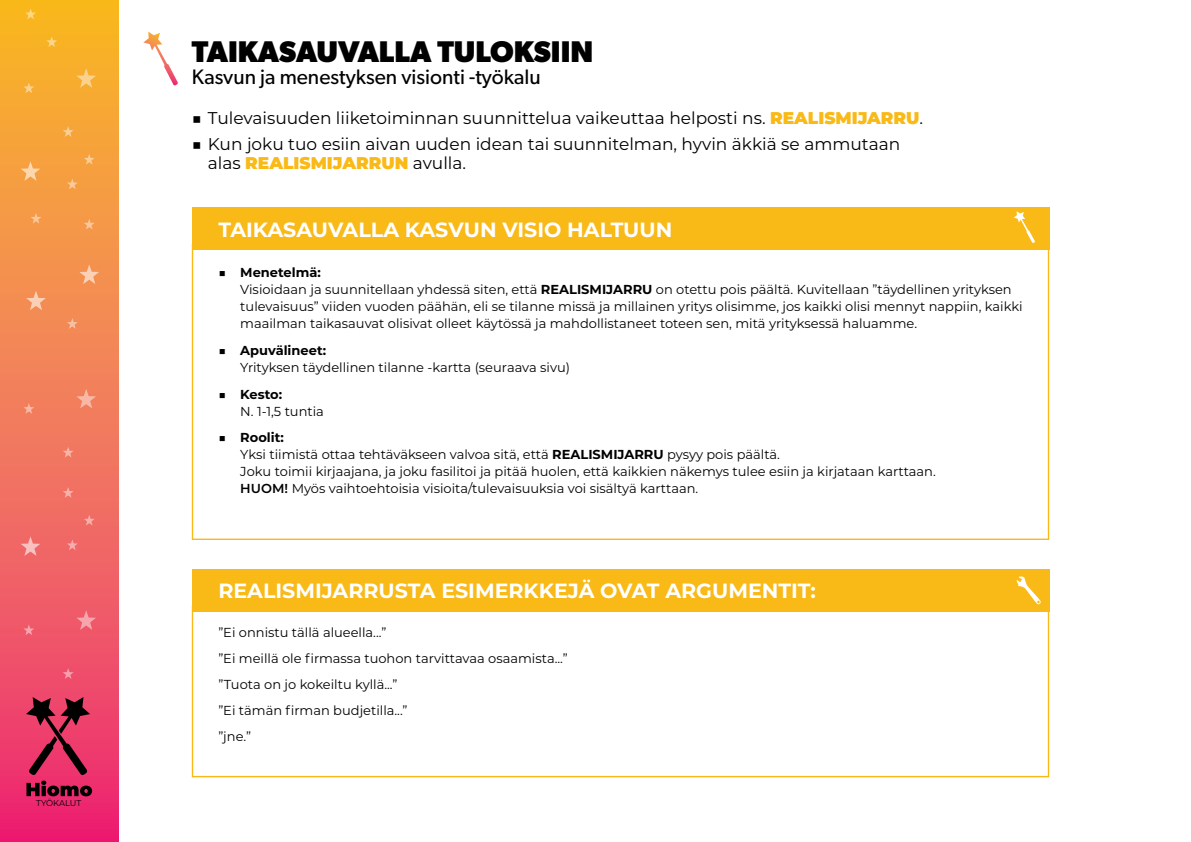
<style>
.page{position:relative;width:1191px;height:842px;background:#fff}
.page>*{position:absolute;margin:0;border:0;box-sizing:border-box;transform-origin:0 0}
.t1{font:700 30px "Gibson";color:#000}
.t2{font:21px "Gibson";color:#000}
.t3{font:700 20.6px "Montserrat";color:#fff}
.t4{font:17px/19px "Montserrat";color:#000}
.t5{font:13px/17px "Montserrat";color:#000}
.t6{font:8.4px "Montserrat";color:#000}
.s1{font-weight:900;color:#f9b917}
.s2{font-weight:700}
.s3{font-weight:600}
</style>
<div class="page">
<svg style="left:143px;top:32px;width:35px;height:54px"></svg>
<svg style="left:0;top:0;width:119px;height:842px;background:#f27954"></svg>
<svg style="left:26px;top:697px;width:66px;height:99px;background:#a5284c"></svg>
<svg style="left:25px;top:9px;width:11px;height:10px"></svg>
<svg style="left:63px;top:126px;width:11px;height:11px"></svg>
<svg style="left:63px;top:487px;width:11px;height:11px"></svg>
<svg style="left:63px;top:668px;width:11px;height:11px"></svg>
<svg style="left:63px;top:447px;width:11px;height:11px"></svg>
<svg style="left:67px;top:178px;width:11px;height:11px"></svg>
<svg style="left:31px;top:213px;width:10px;height:11px"></svg>
<svg style="left:67px;top:539px;width:11px;height:11px"></svg>
<svg style="left:67px;top:318px;width:11px;height:11px"></svg>
<svg style="left:21px;top:161px;width:19px;height:20px"></svg>
<svg style="left:79px;top:264px;width:20px;height:20px"></svg>
<svg style="left:26px;top:291px;width:20px;height:19px"></svg>
<svg style="left:21px;top:536px;width:19px;height:20px"></svg>
<svg style="left:76px;top:68px;width:20px;height:20px"></svg>
<svg style="left:76px;top:610px;width:20px;height:20px"></svg>
<svg style="left:76px;top:389px;width:20px;height:19px"></svg>
<svg style="left:46px;top:36px;width:11px;height:11px"></svg>
<svg style="left:84px;top:154px;width:11px;height:11px"></svg>
<svg style="left:84px;top:219px;width:11px;height:11px"></svg>
<svg style="left:84px;top:515px;width:11px;height:11px"></svg>
<svg style="left:23px;top:82px;width:11px;height:11px"></svg>
<svg style="left:23px;top:624px;width:11px;height:11px"></svg>
<svg style="left:23px;top:403px;width:11px;height:11px"></svg>
<div style="left:192px;top:208px;width:857px;height:42px;background:#f9b917"></div>
<div style="left:192px;top:569px;width:857px;height:43px;background:#f9b917"></div>
<div style="left:192px;top:605px;width:857px;height:172px;border:1px solid #f9b917"></div>
<svg style="left:1013px;top:211px;width:22px;height:32px"></svg>
<svg style="left:1016px;top:576px;width:25px;height:29px"></svg>
<p class="t6" style="left:36px;top:797px;width:47px">TYÖKALUT</p>
<h1 class="t1" style="left:192px;top:34px;width:403px">TAIKASAUVALLA TULOKSIIN</h1>
<h2 class="t2" style="left:192px;top:64px;width:350px">Kasvun ja menestyksen visionti -työkalu</h2>
<h3 class="t4" style="left:192px;top:108px;width:733px">■ Tulevaisuuden liiketoiminnan suunnittelua vaikeuttaa helposti ns. <span class="s1">REALISMIJARRU</span>.</h3>
<h3 class="t4" style="left:208px;top:134px;width:694px;text-indent:-16px">■ Kun joku tuo esiin aivan uuden idean tai suunnitelman, hyvin äkkiä se ammutaan alas <span class="s1">REALISMIJARRUN</span> avulla.</h3>
<h3 class="t3" style="left:218px;top:215px;width:455px">TAIKASAUVALLA KASVUN VISIO HALTUUN</h3>
<p class="t5" style="left:240px;top:264px;width:784px;text-indent:-22px">■ <span class="s2">Menetelmä:<br></span>Visioidaan ja suunnitellaan yhdessä siten, että <span class="s2">REALISMIJARRU</span> on otettu pois päältä. Kuvitellaan ”täydellinen yrityksen tulevaisuus” viiden vuoden päähän, eli se tilanne missä ja millainen yritys olisimme, jos kaikki olisi mennyt nappiin, kaikki maailman taikasauvat olisivat olleet käytössä ja mahdollistaneet toteen sen, mitä yrityksessä haluamme.</p>
<p class="t5" style="left:240px;top:341px;width:331px;text-indent:-22px">■ <span class="s2">Apuvälineet:<br></span>Yrityksen täydellinen tilanne -kartta (seuraava sivu)</p>
<p class="t5" style="left:240px;top:385px;width:85px;text-indent:-22px">■ <span class="s2">Kesto:<br></span>N. 1-1,5 tuntia</p>
<p class="t5" style="left:240px;top:429px;width:697px;text-indent:-22px">■ <span class="s2">Roolit:<br></span>Yksi tiimistä ottaa tehtäväkseen valvoa sitä, että <span class="s2">REALISMIJARRU</span> pysyy pois päältä.<br>Joku toimii kirjaajana, ja joku fasilitoi ja pitää huolen, että kaikkien näkemys tulee esiin ja kirjataan karttaan.<br><span class="s3">HUOM!</span> Myös vaihtoehtoisia visioita/tulevaisuuksia voi sisältyä karttaan.</p>
<h3 class="t3" style="left:218px;top:576px;width:599px">REALISMIJARRUSTA ESIMERKKEJÄ OVAT ARGUMENTIT:</h3>
<p class="t5" style="left:218px;top:619px;width:351px;line-height:26.1px">”Ei onnistu tällä alueella...”<br>”Ei meillä ole firmassa tuohon tarvittavaa osaamista...” ”Tuota on jo kokeiltu kyllä...”<br>”Ei tämän firman budjetilla...”<br>”jne.”</p>
</div>
